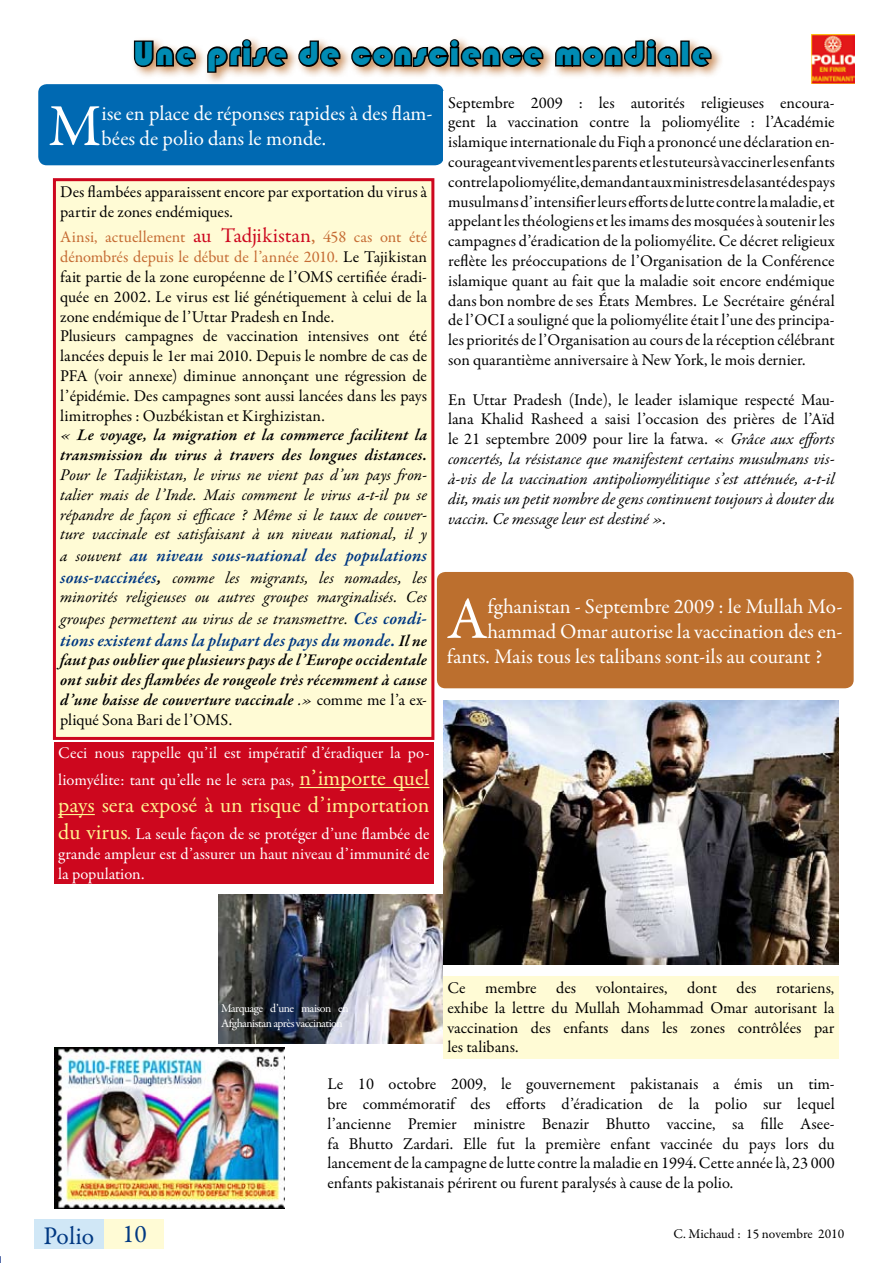
<style>
.page{position:relative;width:893px;height:1263px;background:#fff}
.page>*{position:absolute;margin:0;border:0;box-sizing:border-box;transform-origin:0 0}
.t1{font:59.85px "Garamond Premr Pro";color:#fff}
.t2{font:34.5px "Bauhaus 93";letter-spacing:.05em;color:#008bb3}
.t3{font:25.5px "Garamond Premr Pro";color:#003882}
.t4{font:22.5px "Garamond Premr Pro";letter-spacing:-.005em;color:#fff490}
.t5{font:21px/25.2px "Garamond Premr Pro";color:#fff}
.t6{font:italic 600 18px "Garamond Premr Pro";letter-spacing:.005em;color:#003882}
.t7{font:16.5px/19.8px "Garamond Premr Pro";letter-spacing:-.005em;color:#000;text-align:justify}
.t8{font:italic 16.5px/19.8px "Garamond Premr Pro";color:#000;text-align:justify}
.t9{font:16.5px/19.8px "Garamond Premr Pro";letter-spacing:-.005em;color:#fff}
.t10{font:italic 600 16.5px/19.8px "Garamond Premr Pro";letter-spacing:.01em;color:#000;text-align:justify}
.t11{font:13.5px "Garamond Premr Pro";color:#000}
.t12{font:12px/14.4px "Garamond Premr Pro";letter-spacing:-.045em;color:#fff}
.s1{font-style:normal}
.s2{color:#c56b33}
.s3{font-size:21px;color:#cd071e}
.s4{font-size:21px;color:#c56b33}
.s5{font-style:italic}
.s6{font-weight:600;font-style:italic}
.s7{font-weight:400;font-size:16.5px;color:#000}
.s8{font-weight:600;font-size:18px;color:#003882}
.s9{font-weight:600;font-size:18px}
.s10{font-size:16.5px;color:#000}
.s11{font-weight:400}
.s12{font-weight:400;font-style:normal}
.s13{font-size:22.5px;color:#fff490}
.s14{color:#fffbd5}
</style>
<div class="page">
<div style="left:105px;top:1219px;width:59px;height:30px;background:#fffbd5"></div>
<div style="left:34px;top:1219px;width:70px;height:30px;background:#d0e7f6"></div>
<img style="left:812px;top:35px;width:42px;height:49px">
<div style="left:131px;top:35px;width:593px;height:50px;background:#bc6f2e;opacity:.75"></div>
<svg style="left:132px;top:39px;width:65px;height:30px"></svg>
<svg style="left:205px;top:37px;width:84px;height:129px"></svg>
<svg style="left:296px;top:39px;width:46px;height:30px"></svg>
<svg style="left:349px;top:37px;width:196px;height:129px"></svg>
<svg style="left:553px;top:37px;width:126px;height:32px"></svg>
<div style="left:680px;top:41px;width:10px;height:26px;border:3px solid #000"></div>
<svg style="left:689px;top:44px;width:24px;height:25px"></svg>
<div style="left:54px;top:180px;width:379px;height:558px;background:#fffbd5"></div>
<div style="left:53px;top:178px;width:381px;height:562px;border:3px solid #cd071e"></div>
<div style="left:38px;top:84px;width:406px;height:81px;background:#0069b2;border-radius:9px"></div>
<div style="left:444px;top:91px;width:395px;height:477px;background:#fff"></div>
<div style="left:437px;top:572px;width:417px;height:116px;background:#bc6f2e;border-radius:9px"></div>
<img style="left:54px;top:1047px;width:231px;height:162px">
<img style="left:443px;top:701px;width:396px;height:263px">
<div style="left:443px;top:977px;width:396px;height:82px;background:#fffbd5"></div>
<img style="left:219px;top:894px;width:223px;height:149px">
<div style="left:54px;top:742px;width:380px;height:141px;background:#cd071e"></div>
<hr style="left:299px;top:787px;width:130px;height:1px;background:#fff490">
<hr style="left:58px;top:814px;width:37px;height:1px;background:#fff490">
<h2 class="t2" style="left:134px;top:34px;width:579px">Une prise de conscience mondiale</h2>
<h1 class="t1" style="left:48px;top:90px;width:55px">M</h1>
<p class="t5" style="left:102px;top:101px;width:332px">ise en place de réponses rapides à des flam&shy;bées de polio dans le monde.</p>
<p class="t7" style="left:448px;top:93px;width:388px">Septembre 2009 : les autorités religieuses encoura&shy;gent la vaccination contre la poliomyélite : l’Académie islamique internationale du Fiqh a prononcé une déclaration en&shy;courageant vivement les parents et les tuteurs à vacciner les enfants contre la poliomyélite, demandant aux ministres de la santé des pays musulmans d’intensifier leurs efforts de lutte contre la maladie, et appelant les théologiens et les imams des mosquées à soutenir les campagnes d’éradication de la poliomyélite. Ce décret religieux reflète les préoccupations de l’Organisation de la Conférence islamique quant au fait que la maladie soit encore endémique dans bon nombre de ses États Membres. Le Secrétaire général de l’OCI a souligné que la poliomyélite était l’une des principa&shy;les priorités de l’Organisation au cours de la réception célébrant son quarantième anniversaire à New York, le mois dernier.</p>
<p class="t8" style="left:448px;top:390px;width:388px"><span class="s1">En Uttar Pradesh (Inde), le leader islamique respecté Mau&shy;lana Khalid Rasheed a saisi l’occasion des prières de l’Aïd le 21 septembre 2009 pour lire la fatwa. «</span> Grâce aux efforts concertés, la résistance que manifestent certains musulmans vis&shy;à-vis de la vaccination antipoliomyélitique s’est atténuée, a-t-il dit, mais un petit nombre de gens continuent toujours à douter du vaccin. Ce message leur est destiné ».</p>
<p class="t7" style="left:60px;top:183px;width:368px">Des flambées apparaissent encore par exportation du virus à partir de zones endémiques.</p>
<p class="t7" style="left:60px;top:228px;width:368px;text-align:left"><span class="s2">Ainsi, actuellement</span> <span class="s3">au Tadjikistan</span><span class="s4">,</span> <span class="s2">458 cas ont été dénombrés depuis le début de l’année 2010.</span> Le Tajikistan fait partie de la zone européenne de l’OMS certifiée éradi&shy;quée en 2002. Le virus est lié génétiquement à celui de la zone endémique de l’Uttar Pradesh en Inde.<br>Plusieurs campagnes de vaccination intensives ont été lancées depuis le 1er mai 2010. Depuis le nombre de cas de PFA (voir annexe) diminue annonçant une régression de l’épidémie. Des campagnes sont aussi lancées dans les pays limitrophes : Ouzbékistan et Kirghizistan.<br><span class="s5">«</span> <span class="s6">Le voyage, la migration et la commerce facilitent la transmission du virus à travers des longues distances.</span></p>
<p class="t8" style="left:60px;top:466px;width:368px">Pour le Tadjikistan, le virus ne vient pas d’un pays fron&shy;talier mais de l’Inde. Mais comment le virus a-t-il pu se répandre de façon si efficace ? Même si le taux de couver&shy;ture vaccinale est satisfaisant à un niveau national, il y</p>
<p class="t6" style="left:60px;top:544px;width:368px"><span class="s7">a souvent</span> au niveau sous-national des populations</p>
<p class="t8" style="left:60px;top:568px;width:368px"><span class="s8">sous-vaccinées</span><span class="s9">,</span> comme les migrants, les nomades, les minorités religieuses ou autres groupes marginalisés. Ces</p>
<p class="t8" style="left:60px;top:610px;width:368px">groupes permettent au virus de se transmettre. <span class="s8">Ces condi-</span></p>
<p class="t6" style="left:60px;top:629px;width:368px">tions existent dans la plupart des pays du monde. <span class="s10">Il ne</span></p>
<p class="t10" style="left:60px;top:651px;width:368px">faut pas oublier que plusieurs pays de l’Europe occidentale ont subit des flambées de rougeole très récemment à cause d’une baisse de couverture vaccinale <span class="s11">.»</span> <span class="s12">comme me l’a ex&shy;pliqué Sona Bari de l’OMS.</span></p>
<h1 class="t1" style="left:447px;top:583px;width:42px">A</h1>
<p class="t5" style="left:487px;top:594px;width:357px">fghanistan - Septembre 2009 : le Mullah Mo-</p>
<p class="t5" style="left:487px;top:619px;width:357px">hammad Omarautorise la vaccination des en-</p>
<p class="t5" style="left:447px;top:644px;width:377px">fants. Mais tous les talibans sont-ils au courant ?</p>
<p class="t9" style="left:58px;top:740px;width:373px;line-height:27px">Ceci nous rappelle qu’il est impératif d’éradiquer la po&shy;liomyélite: tant qu’elle ne le sera pas, <span class="s13">n’importe quel</span></p>
<h3 class="t4" style="left:58px;top:792px;width:373px">pays sera exposé à un risque d’importation</h3>
<p class="t9" style="left:58px;top:824px;width:373px;text-align:justify"><span class="s13">du virus</span><span class="s14">.</span> La seule façon de se protéger d’une flambée de grande ampleur est d’assurer un haut niveau d’immunité de la population.</p>
<p class="t12" style="left:221px;top:1001px;width:129px">Marquage d’une maison en<br>Afghanistan après vaccination</p>
<p class="t7" style="left:447px;top:978px;width:388px">Ce membre des volontaires, dont des rotariens, exhibe la lettre du Mullah Mohammad Omar autorisant la vaccination des enfants dans les zones contrôlées par les talibans.</p>
<p class="t7" style="left:327px;top:1074px;width:509px">Le 10 octobre 2009, le gouvernement pakistanais a émis un tim&shy;bre commémoratif des efforts d’éradication de la polio sur lequel l’ancienne Premier ministre Benazir Bhutto vaccine, sa fille Asee&shy;fa Bhutto Zardari. Elle fut la première enfant vaccinée du pays lors du lancement de la campagne de lutte contre la maladie en 1994. Cette année là, 23 000 enfants pakistanais périrent ou furent paralysés à cause de la polio.</p>
<h3 class="t3" style="left:44px;top:1220px;width:105px">Polio 10</h3>
<p class="t11" style="left:673px;top:1226px;width:172px">C. Michaud : 15 novembre 2010</p>
</div>
